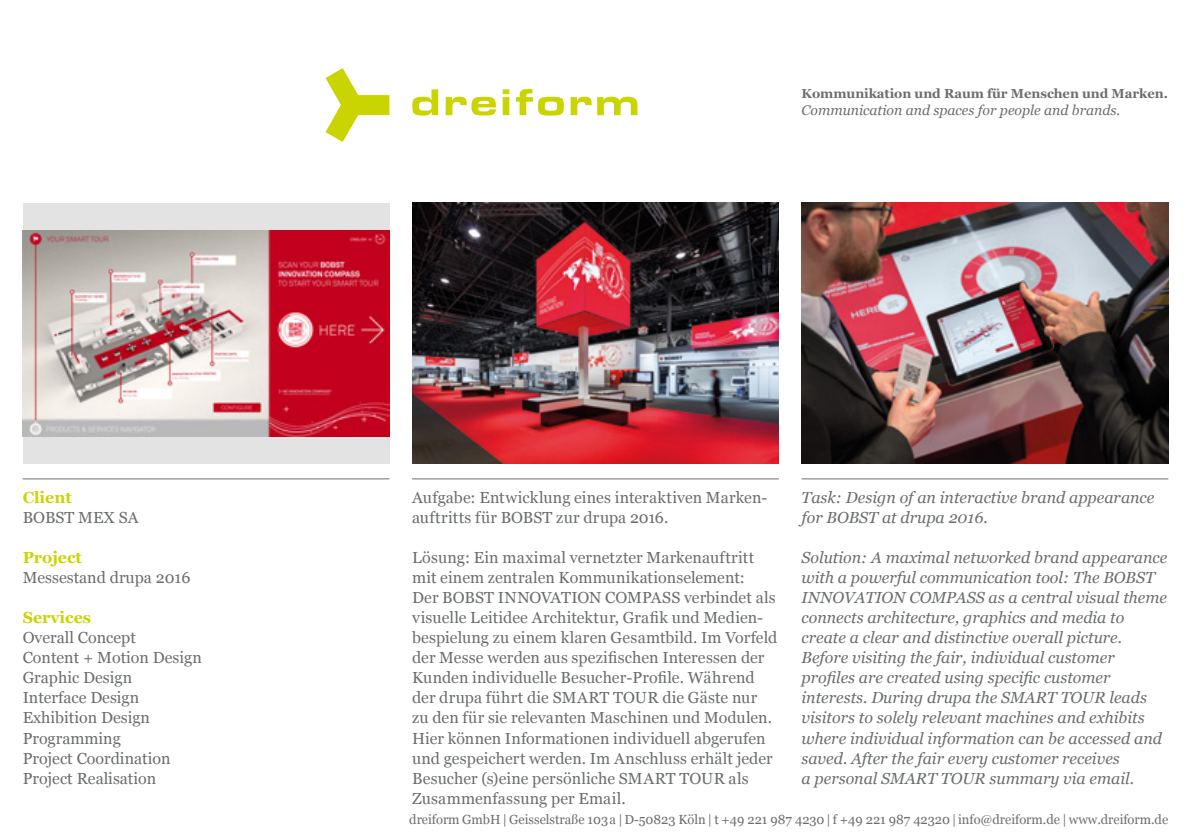
<style>
.page{position:relative;width:1191px;height:840px;background:#fff}
.page>*{position:absolute;margin:0;border:0;box-sizing:border-box;transform-origin:0 0}
.t1{font:16px/20px "Georgia";color:#6b6e6e}
.t2{font:italic 16px/20px "Georgia";color:#6b6e6e}
.t3{font:700 16px "Georgia";color:#cad400}
.t4{font:italic 14px "Georgia";color:#6b6e6e}
.t5{font:13.2px "Georgia";letter-spacing:-.005em;color:#6b6e6e}
.t6{font:700 13px "Georgia";letter-spacing:-.005em;color:#6b6e6e}
</style>
<div class="page">
<svg style="left:325px;top:68px;width:312px;height:74px"></svg>
<hr style="left:23px;top:478px;width:366px;height:1px;background:#6b6e6e">
<hr style="left:412px;top:478px;width:367px;height:1px;background:#6b6e6e">
<hr style="left:801px;top:478px;width:367px;height:1px;background:#6b6e6e">
<div style="left:23px;top:203px;width:366px;height:260px;background:#e3e3e3"></div>
<img style="left:23px;top:230px;width:366px;height:206px">
<img style="left:412px;top:203px;width:367px;height:260px">
<img style="left:801px;top:203px;width:367px;height:260px">
<p class="t3" style="left:23px;top:487px;width:51px">Client</p>
<p class="t1" style="left:23px;top:508px;width:117px">BOBST MEX SA</p>
<p class="t3" style="left:23px;top:547px;width:61px">Project</p>
<p class="t1" style="left:23px;top:568px;width:169px">Messestand drupa 2016</p>
<p class="t3" style="left:23px;top:607px;width:70px">Services</p>
<p class="t1" style="left:23px;top:628px;width:181px">Overall Concept<br>Content + Motion Design<br>Graphic Design<br>Interface Design<br>Exhibition Design<br>Programming<br>Project Coordination<br>Project Realisation</p>
<p class="t6" style="left:801px;top:85px;width:368px">Kommunikation und Raum für Menschen und Marken.</p>
<p class="t4" style="left:801px;top:101px;width:320px">Communication and spaces for people and brands.</p>
<p class="t1" style="left:412px;top:488px;width:357px">Aufgabe: Entwicklung eines interaktiven Marken&shy;auftritts für BOBST zur drupa 2016.</p>
<p class="t1" style="left:412px;top:548px;width:367px">Lösung: Ein maximal vernetzter Markenauftritt mit einem zentralen Kommunikationselement:<br>Der BOBST INNOVATION COMPASS verbindet als visuelle Leitidee Architektur, Grafik und Medien&shy;bespielung zu einem klaren Gesamtbild. Im Vorfeld der Messe werden aus spezifischen Interessen der Kunden individuelle Besucher-Profile. Während der drupa führt die SMART TOUR die Gäste nur zu den für sie relevanten Maschinen und Modulen.<br>Hier können Informationen individuell abgerufen und gespeichert werden. Im Anschluss erhält jeder Besucher (s)eine persönliche SMART TOUR als Zusammenfassung per Email.</p>
<p class="t2" style="left:801px;top:487px;width:354px">Task: Design of an interactive brand appearance for BOBST at drupa 2016.</p>
<p class="t2" style="left:801px;top:547px;width:367px">Solution: A maximal networked brand appearance with a powerful communication tool: The BOBST INNOVATION COMPASS as a central visual theme connects architecture, graphics and media to create a clear and distinctive overall picture.<br>Before visiting the fair, individual customer profiles are created using specific customer interests. During drupa the SMART TOUR leads visitors to solely relevant machines and exhibits where individual information can be accessed and saved. After the fair every customer receives<br>a personal SMART TOUR summary via email.</p>
<p class="t5" style="left:409px;top:810px;width:760px">dreiform GmbH | Geisselstraße 103a | D-50823 Köln | t +49 221 987 4230 | f +49 221 987 42320 | info@dreiform.de | www.dreiform.de</p>
</div>
